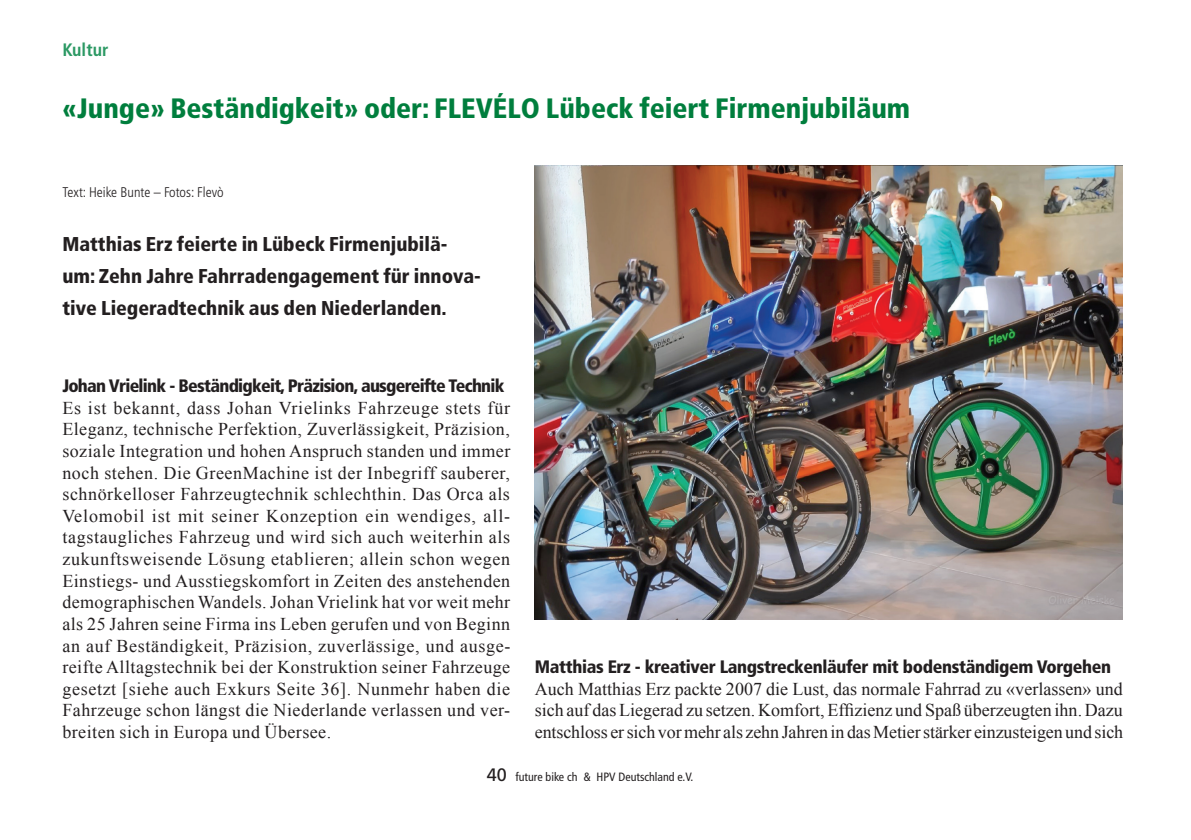
<style>
.page{position:relative;width:1191px;height:840px;background:#fff}
.page>*{position:absolute;margin:0;border:0;box-sizing:border-box;transform-origin:0 0}
.t1{font:900 condensed 28px "Frutiger";color:#007e3d}
.t2{font:900 condensed 20px/32px "Frutiger";color:#231f20}
.t3{font:18px/21.6px "Times New Roman";letter-spacing:.01em;color:#231f20;text-align:justify}
.t4{font:900 condensed 18px "Frutiger";letter-spacing:-.02em;color:#231f20}
.t5{font:900 condensed 18px "Frutiger";letter-spacing:-.04em;color:#231f20}
.t6{font:700 condensed 18px "Frutiger";color:#2c9964}
.t7{font:300 condensed 14px "Frutiger";color:#231f20}
.t8{font:condensed 12px "Frutiger";color:#231f20}
.s1{font-stretch:normal;font-size:18px}
</style>
<div class="page">
<img style="left:535px;top:165px;width:587px;height:454px">
<p class="t6" style="left:62px;top:39px;width:47px">Kultur</p>
<h1 class="t1" style="left:63px;top:91px;width:849px">«Junge» Beständigkeit» oder: FLEVÉLO Lübeck feiert Firmenjubiläum</h1>
<p class="t7" style="left:62px;top:184px;width:163px">Text: Heike Bunte – Fotos: Flevò</p>
<p class="t2" style="left:62px;top:228px;width:420px">Matthias Erz feierte in Lübeck Firmenjubilä&shy;um: Zehn Jahre Fahrradengagement für innova&shy;tive Liegeradtechnik aus den Niederlanden.</p>
<p class="t5" style="left:62px;top:375px;width:443px">Johan Vrielink - Beständigkeit, Präzision, ausgereifte Technik</p>
<p class="t3" style="left:62px;top:396px;width:449px">Es ist bekannt, dass Johan Vrielinks Fahrzeuge stets für Eleganz, technische Perfektion, Zuverlässigkeit, Präzision, soziale Integration und hohen Anspruch standen und immer noch stehen. Die GreenMachine ist der Inbegriff sauberer, schnörkelloser Fahrzeugtechnik schlechthin. Das Orca als Velomobil ist mit seiner Konzeption ein wendiges, all&shy;tagstaugliches Fahrzeug und wird sich auch weiterhin als zukunftsweisende Lösung etablieren; allein schon wegen Einstiegs- und Ausstiegskomfort in Zeiten des anstehenden demographischen Wandels. Johan Vrielink hat vor weit mehr als 25 Jahren seine Firma ins Leben gerufen und von Beginn an auf Beständigkeit, Präzision, zuverlässige, und ausge&shy;reifte Alltagstechnik bei der Konstruktion seiner Fahrzeuge gesetzt [siehe auch Exkurs Seite 36]. Nunmehr haben die Fahrzeuge schon längst die Niederlande verlassen und ver&shy;breiten sich in Europa und Übersee.</p>
<p class="t4" style="left:535px;top:655px;width:578px">Matthias Erz - kreativer Langstreckenläufer mit bodenständigem Vorgehen</p>
<p class="t3" style="left:535px;top:677px;width:590px">Auch Matthias Erz packte 2007 die Lust, das normale Fahrrad zu «verlassen» und sich auf das Liegerad zu setzen. Komfort, Effizienz und Spaß überzeugten ihn. Dazu entschloss er sich vor mehr als zehn Jahren in das Metier stärker einzusteigen und sich</p>
<p class="t8" style="left:487px;top:769px;width:208px"><span class="s1">40</span> future bike ch &amp; HPV Deutschland e.V.</p>
</div>
